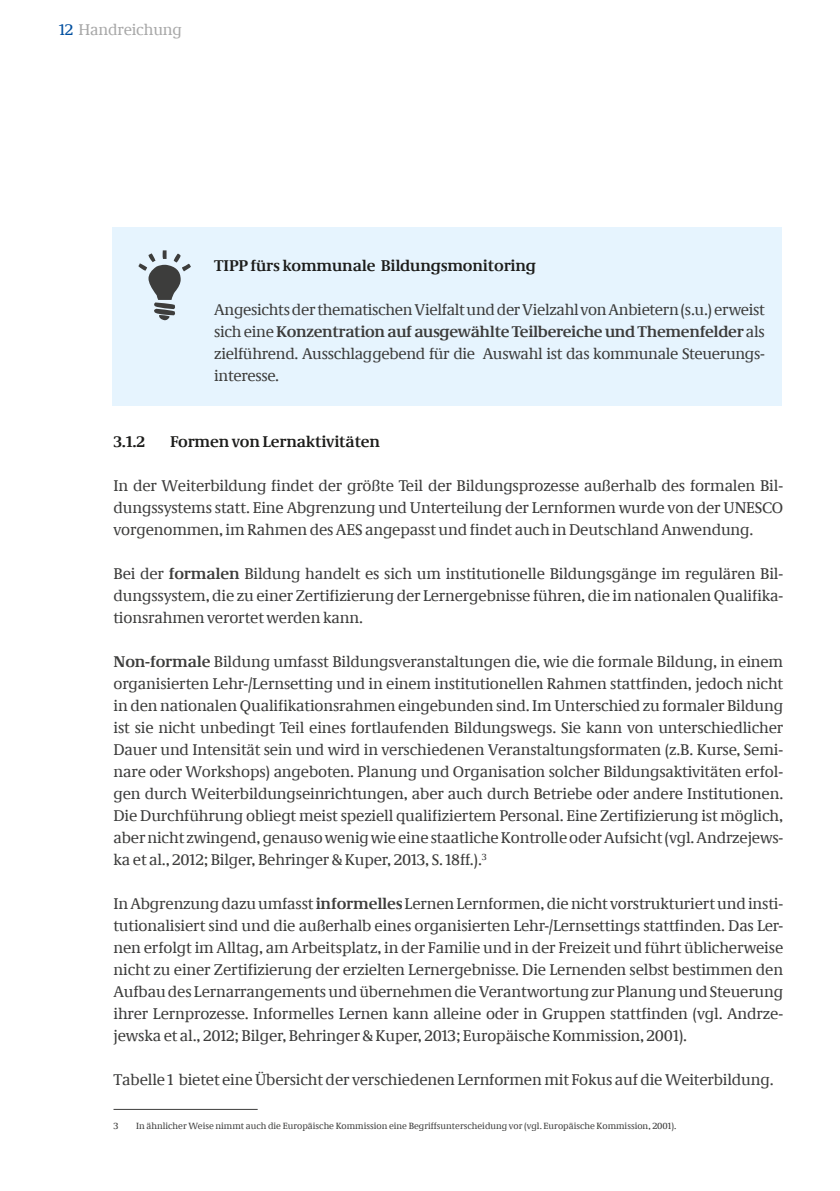
<style>
.page{position:relative;width:840px;height:1191px;background:#fff}
.page>*{position:absolute;margin:0;border:0;box-sizing:border-box;transform-origin:0 0}
.t1{font:16px/22px "Neue Demos";letter-spacing:-.01em;color:#3d3d3c;text-align:justify}
.t2{font:700 16px "Neue Demos";letter-spacing:-.01em;color:#1d1d1b}
.t3{font:16px "Neue Demos";letter-spacing:-.01em;color:#a8a8a8}
.t4{font:9.2px "Neue Demos";color:#3d3d3c}
.s1{color:#004f9f}
.s2{font-weight:700}
</style>
<div class="page">
<hr style="left:113px;top:1108px;width:144px;height:1px;background:#3d3d3c">
<div style="left:112px;top:227px;width:669px;height:178px;background:#e6f4fe"></div>
<svg style="left:138px;top:250px;width:53px;height:70px"></svg>
<p class="t3" style="left:59px;top:20px;width:124px"><span class="s1">12</span> Handreichung</p>
<p class="t2" style="left:214px;top:256px;width:323px">TIPP fürs kommunale Bildungsmonitoring</p>
<p class="t1" style="left:214px;top:298px;width:551px">Angesichts der thematischen Vielfalt und der Vielzahl von Anbietern (s.u.) erweist sich eine <span class="s2">Konzentration auf ausgewählte Teilbereiche und Themenfelder</span> als zielführend. Ausschlaggebend für die Auswahl ist das kommunale Steuerungs&shy;interesse.</p>
<p class="t2" style="left:113px;top:432px;width:33px">3.1.2</p>
<p class="t2" style="left:170px;top:432px;width:211px">Formen von Lernaktivitäten</p>
<p class="t1" style="left:113px;top:474px;width:671px">In der Weiterbildung findet der größte Teil der Bildungsprozesse außerhalb des formalen Bil&shy;dungssystems statt. Eine Abgrenzung und Unterteilung der Lernformen wurde von der UNESCO vorgenommen, im Rahmen des AES angepasst und findet auch in Deutschland Anwendung.</p>
<p class="t1" style="left:113px;top:562px;width:671px">Bei der <span class="s2">formalen</span> Bildung handelt es sich um institutionelle Bildungsgänge im regulären Bil&shy;dungssystem, die zu einer Zertifizierung der Lernergebnisse führen, die im nationalen Qualifika&shy;tionsrahmen verortet werden kann.</p>
<p class="t1" style="left:113px;top:650px;width:671px"><span class="s2">Non-formale</span> Bildung umfasst Bildungsveranstaltungen die, wie die formale Bildung, in einem organisierten Lehr-/Lernsetting und in einem institutionellen Rahmen stattfinden, jedoch nicht in den nationalen Qualifikationsrahmen eingebunden sind. Im Unterschied zu formaler Bildung ist sie nicht unbedingt Teil eines fortlaufenden Bildungswegs. Sie kann von unterschiedlicher Dauer und Intensität sein und wird in verschiedenen Veranstaltungsformaten (z.B. Kurse, Semi&shy;nare oder Workshops) angeboten. Planung und Organisation solcher Bildungsaktivitäten erfol&shy;gen durch Weiterbildungseinrichtungen, aber auch durch Betriebe oder andere Institutionen.<br>Die Durchführung obliegt meist speziell qualifiziertem Personal. Eine Zertifizierung ist möglich, aber nicht zwingend, genauso wenig wie eine staatliche Kontrolle oder Aufsicht (vgl. Andrzejews&shy;ka et al., 2012; Bilger, Behringer &amp; Kuper, 2013, S. 18ff.).<sup>3</sup></p>
<p class="t1" style="left:113px;top:892px;width:671px">In Abgrenzung dazu umfasst <span class="s2">informelles</span> Lernen Lernformen, die nicht vorstrukturiert und insti&shy;tutionalisiert sind und die außerhalb eines organisierten Lehr-/Lernsettings stattfinden. Das Ler&shy;nen erfolgt im Alltag, am Arbeitsplatz, in der Familie und in der Freizeit und führt üblicherweise nicht zu einer Zertifizierung der erzielten Lernergebnisse. Die Lernenden selbst bestimmen den Aufbau des Lernarrangements und übernehmen die Verantwortung zur Planung und Steuerung ihrer Lernprozesse. Informelles Lernen kann alleine oder in Gruppen stattfinden (vgl. Andrze&shy;jewska et al., 2012; Bilger, Behringer &amp; Kuper, 2013; Europäische Kommission, 2001).</p>
<p class="t1" style="left:113px;top:1068px;width:661px">Tabelle 1 bietet eine Übersicht der verschiedenen Lernformen mit Fokus auf die Weiterbildung.</p>
<p class="t4" style="left:113px;top:1120px;width:6px">3</p>
<p class="t4" style="left:136px;top:1120px;width:541px">In ähnlicher Weise nimmt auch die Europäische Kommission eine Begriffsunterscheidung vor (vgl. Europäische Kommission, 2001).</p>
</div>
